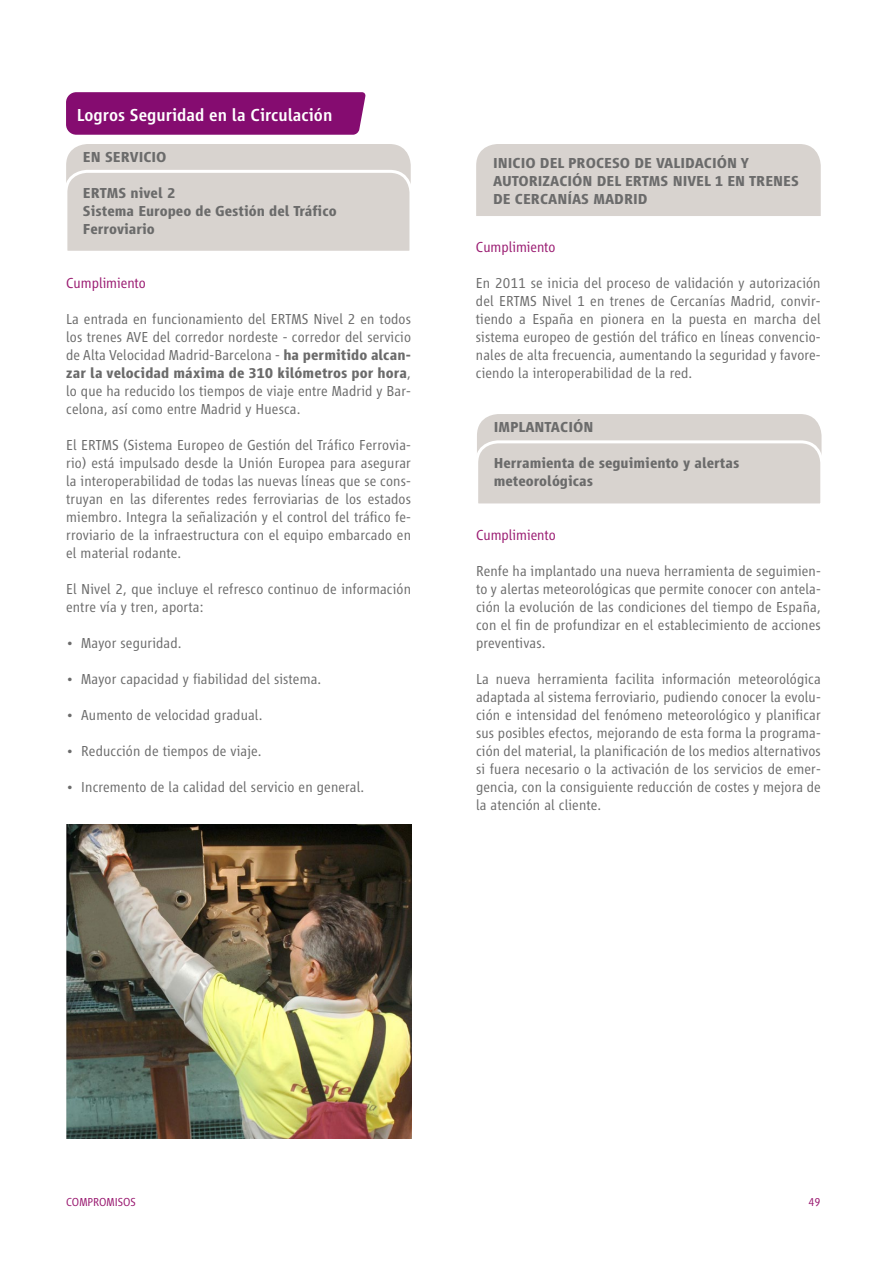
<style>
.page{position:relative;width:893px;height:1263px;background:#fff}
.page>*{position:absolute;margin:0;border:0;box-sizing:border-box;transform-origin:0 0}
.H4-1{font:500 18px "Renfe Vialog";color:#fff}
.t1{font:300 15px/18px "Renfe Vialog";letter-spacing:.01em;color:#6b6b6b;text-align:justify}
.Titulo_Cajas{font:700 15px/18px "Renfe Vialog";color:#6b6b6b}
.Parrafo_Cajas{font:700 15px/18px "Renfe Vialog";color:#6b6b6b}
.Apartados{font:300 15px "Renfe Vialog";color:#991970}
.t2{font:300 12px "Renfe Vialog";color:#991970}
.s1{font-weight:700}
</style>
<div class="page">
<div style="left:476px;top:144px;width:345px;height:72px;background:#d8d3cf"></div>
<div style="left:66px;top:144px;width:345px;height:107px;background:#d8d3cf"></div>
<div style="left:477px;top:414px;width:345px;height:90px;background:#d8d3cf"></div>
<div style="left:66px;top:92px;width:300px;height:43px;background:#850c70"></div>
<img style="left:66px;top:825px;width:345px;height:313px">
<h4 class="H4-1" style="left:77px;top:105px;width:257px">Logros Seguridad en la Circulación</h4>
<p class="Titulo_Cajas" style="left:83px;top:148px;width:85px">EN SERVICIO</p>
<p class="Parrafo_Cajas" style="left:83px;top:184px;width:94px">ERTMS nivel 2</p>
<p class="Parrafo_Cajas" style="left:83px;top:202px;width:255px">Sistema Europeo de Gestión del Tráfico<br>Ferroviario</p>
<p class="Apartados" style="left:66px;top:275px;width:81px">Cumplimiento</p>
<p class="t1" style="left:66px;top:310px;width:346px">La entrada en funcionamiento del ERTMS Nivel 2 en todos los trenes AVE del corredor nordeste - corredor del servicio de Alta Velocidad Madrid-Barcelona - <span class="s1">ha permitido alcan&shy;zar la velocidad máxima de 310 kilómetros por hora</span>, lo que ha reducido los tiempos de viaje entre Madrid y Bar&shy;celona, así como entre Madrid y Huesca.</p>
<p class="t1" style="left:66px;top:436px;width:346px">El ERTMS (Sistema Europeo de Gestión del Tráfico Ferrovia&shy;rio) está impulsado desde la Unión Europea para asegurar la interoperabilidad de todas las nuevas líneas que se cons&shy;truyan en las diferentes redes ferroviarias de los estados miembro. Integra la señalización y el control del tráfico fe&shy;rroviario de la infraestructura con el equipo embarcado en el material rodante.</p>
<p class="t1" style="left:66px;top:580px;width:346px">El Nivel 2, que incluye el refresco continuo de información entre vía y tren, aporta:</p>
<p class="t1" style="left:66px;top:634px;width:117px">• Mayor seguridad.</p>
<p class="t1" style="left:66px;top:670px;width:257px">• Mayor capacidad y fiabilidad del sistema.</p>
<p class="t1" style="left:66px;top:706px;width:198px">• Aumento de velocidad gradual.</p>
<p class="t1" style="left:66px;top:742px;width:197px">• Reducción de tiempos de viaje.</p>
<p class="t1" style="left:66px;top:778px;width:300px">• Incremento de la calidad del servicio en general.</p>
<p class="Titulo_Cajas" style="left:493px;top:154px;width:307px">INICIO DEL PROCESO DE VALIDACIÓN Y<br>AUTORIZACIÓN DEL ERTMS NIVEL 1 EN TRENES<br>DE CERCANÍAS MADRID</p>
<p class="Apartados" style="left:476px;top:239px;width:81px">Cumplimiento</p>
<p class="t1" style="left:476px;top:274px;width:346px">En 2011 se inicia del proceso de validación y autorización del ERTMS Nivel 1 en trenes de Cercanías Madrid, convir&shy;tiendo a España en pionera en la puesta en marcha del sistema europeo de gestión del tráfico en líneas convencio&shy;nales de alta frecuencia, aumentando la seguridad y favore&shy;ciendo la interoperabilidad de la red.</p>
<p class="Titulo_Cajas" style="left:494px;top:418px;width:101px">IMPLANTACIÓN</p>
<p class="Parrafo_Cajas" style="left:494px;top:454px;width:247px">Herramienta de seguimiento y alertas meteorológicas</p>
<p class="Apartados" style="left:476px;top:527px;width:81px">Cumplimiento</p>
<p class="t1" style="left:476px;top:562px;width:346px">Renfe ha implantado una nueva herramienta de seguimien&shy;to y alertas meteorológicas que permite conocer con antela&shy;ción la evolución de las condiciones del tiempo de España, con el fin de profundizar en el establecimiento de acciones preventivas.</p>
<p class="t1" style="left:476px;top:670px;width:346px">La nueva herramienta facilita información meteorológica adaptada al sistema ferroviario, pudiendo conocer la evolu&shy;ción e intensidad del fenómeno meteorológico y planificar sus posibles efectos, mejorando de esta forma la programa&shy;ción del material, la planificación de los medios alternativos si fuera necesario o la activación de los servicios de emer&shy;gencia, con la consiguiente reducción de costes y mejora de la atención al cliente.</p>
<p class="t2" style="left:66px;top:1195px;width:71px">COMPROMISOS</p>
<p class="t2" style="left:809px;top:1195px;width:14px">49</p>
</div>
